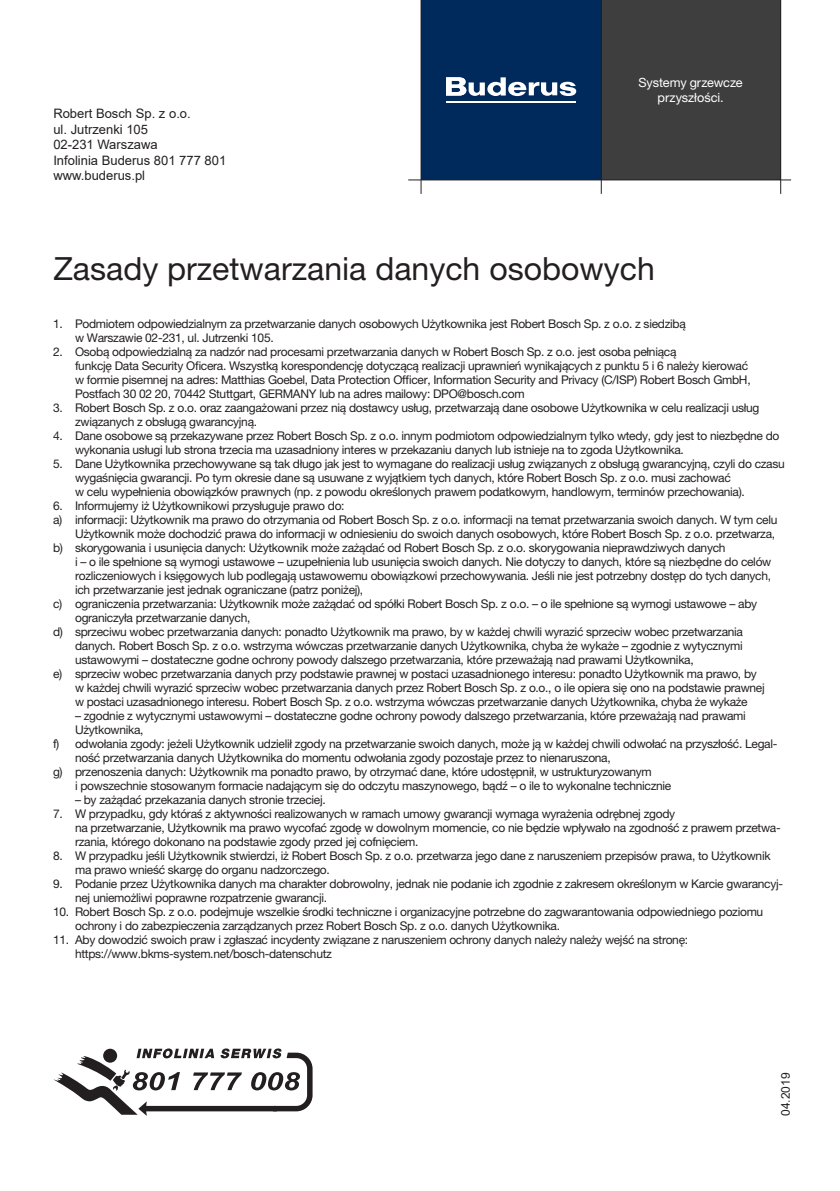
<style>
.page{position:relative;width:840px;height:1191px;background:#fff}
.page>*{position:absolute;margin:0;border:0;box-sizing:border-box;transform-origin:0 0}
.Headline{font:32px "Helvetica Neue LT Pro";color:#231f20}
.Stopka_adrersowa{font:13px "Arial";color:#231f20}
.t1{font:12.8px/15.2px "Helvetica Neue LT Pro";letter-spacing:-.005em;color:#fff;text-align:center}
.Tekst{font:12px/14px "Helvetica Neue LT Pro";letter-spacing:-.025em;color:#231f20}
.Podpis_bold{font:12px "Arial";color:#231f20}
</style>
<div class="page">
<svg style="left:53px;top:1048px;width:259px;height:68px"></svg>
<div style="left:600px;top:0;width:180px;height:180px;background:#3e3e3f"></div>
<div style="left:421px;top:0;width:180px;height:180px;background:#002a5b"></div>
<hr style="left:446px;top:101px;width:129px;height:1px;background:#fff">
<svg style="left:446px;top:77px;width:130px;height:19px"></svg>
<hr style="left:420px;top:0;width:1px;height:194px;background:#231f20">
<hr style="left:600px;top:0;width:1px;height:194px;background:#231f20">
<hr style="left:779px;top:0;width:1px;height:194px;background:#231f20">
<hr style="left:408px;top:179px;width:382px;height:1px;background:#231f20">
<p class="Stopka_adrersowa" style="left:53px;top:104px;width:139px">Robert Bosch Sp. z o.o.</p>
<p class="Stopka_adrersowa" style="left:53px;top:120px;width:96px">ul. Jutrzenki 105</p>
<p class="Stopka_adrersowa" style="left:53px;top:136px;width:106px">02-231 Warszawa</p>
<p class="Stopka_adrersowa" style="left:53px;top:151px;width:174px">Infolinia Buderus 801 777 801</p>
<p class="Stopka_adrersowa" style="left:53px;top:167px;width:93px">www.buderus.pl</p>
<p class="t1" style="left:638px;top:75px;width:106px">Systemy grzewcze przyszłości.</p>
<p class="Headline" style="left:53px;top:249px;width:602px">Zasady przetwarzania danych osobowych</p>
<p class="Tekst" style="left:75px;top:316px;width:612px;text-indent:-22px">1. Podmiotem odpowiedzialnym za przetwarzanie danych osobowych Użytkownika jest Robert Bosch Sp. z o.o. z siedzibą w Warszawie 02-231, ul. Jutrzenki 105.</p>
<p class="Tekst" style="left:75px;top:344px;width:676px;text-indent:-22px">2. Osobą odpowiedzialną za nadzór nad procesami przetwarzania danych w Robert Bosch Sp. z o.o. jest osoba pełniącą<br>funkcję Data Security Oficera. Wszystką korespondencję dotyczącą realizacji uprawnień wynikających z punktu 5 i 6 należy kierować w formie pisemnej na adres: Matthias Goebel, Data Protection Officer, Information Security and Privacy (C/ISP) Robert Bosch GmbH, Postfach 30 02 20, 70442 Stuttgart, GERMANY lub na adres mailowy: DPO@bosch.com</p>
<p class="Tekst" style="left:75px;top:400px;width:685px;text-indent:-22px">3. Robert Bosch Sp. z o.o. oraz zaangażowani przez nią dostawcy usług, przetwarzają dane osobowe Użytkownika w celu realizacji usług związanych z obsługą gwarancyjną.</p>
<p class="Tekst" style="left:75px;top:428px;width:705px;text-indent:-22px">4. Dane osobowe są przekazywane przez Robert Bosch Sp. z o.o. innym podmiotom odpowiedzialnym tylko wtedy, gdy jest to niezbędne do wykonania usługi lub strona trzecia ma uzasadniony interes w przekazaniu danych lub istnieje na to zgoda Użytkownika.</p>
<p class="Tekst" style="left:75px;top:456px;width:710px;text-indent:-22px">5. Dane Użytkownika przechowywane są tak długo jak jest to wymagane do realizacji usług związanych z obsługą gwarancyjną, czyli do czasu wygaśnięcia gwarancji. Po tym okresie dane są usuwane z wyjątkiem tych danych, które Robert Bosch Sp. z o.o. musi zachować<br>w celu wypełnienia obowiązków prawnych (np. z powodu określonych prawem podatkowym, handlowym, terminów przechowania).</p>
<p class="Tekst" style="left:53px;top:498px;width:293px">6. Informujemy iż Użytkownikowi przysługuje prawo do:</p>
<p class="Tekst" style="left:53px;top:512px;width:725px;text-align:right">a) informacji: Użytkownik ma prawo do otrzymania od Robert Bosch Sp. z o.o. informacji na temat przetwarzania swoich danych. W tym celu<br>Użytkownik może dochodzić prawa do informacji w odniesieniu do swoich danych osobowych, które Robert Bosch Sp. z o.o. przetwarza,</p>
<p class="Tekst" style="left:75px;top:540px;width:697px;text-indent:-22px">b) skorygowania i usunięcia danych: Użytkownik może zażądać od Robert Bosch Sp. z o.o. skorygowania nieprawdziwych danych<br>i – o ile spełnione są wymogi ustawowe – uzupełnienia lub usunięcia swoich danych. Nie dotyczy to danych, które są niezbędne do celów rozliczeniowych i księgowych lub podlegają ustawowemu obowiązkowi przechowywania. Jeśli nie jest potrzebny dostęp do tych danych, ich przetwarzanie jest jednak ograniczane (patrz poniżej),</p>
<p class="Tekst" style="left:75px;top:596px;width:683px;text-indent:-22px">c) ograniczenia przetwarzania: Użytkownik może zażądać od spółki Robert Bosch Sp. z o.o. – o ile spełnione są wymogi ustawowe – aby ograniczyła przetwarzanie danych,</p>
<p class="Tekst" style="left:75px;top:624px;width:669px;text-align:justify;text-indent:-22px">d) sprzeciwu wobec przetwarzania danych: ponadto Użytkownik ma prawo, by w każdej chwili wyrazić sprzeciw wobec przetwarzania danych. Robert Bosch Sp. z o.o. wstrzyma wówczas przetwarzanie danych Użytkownika, chyba że wykaże – zgodnie z wytycznymi ustawowymi – dostateczne godne ochrony powody dalszego przetwarzania, które przeważają nad prawami Użytkownika,</p>
<p class="Tekst" style="left:75px;top:666px;width:690px;text-indent:-22px">e) sprzeciw wobec przetwarzania danych przy podstawie prawnej w postaci uzasadnionego interesu: ponadto Użytkownik ma prawo, by w każdej chwili wyrazić sprzeciw wobec przetwarzania danych przez Robert Bosch Sp. z o.o., o ile opiera się ono na podstawie prawnej w postaci uzasadnionego interesu. Robert Bosch Sp. z o.o. wstrzyma wówczas przetwarzanie danych Użytkownika, chyba że wykaże</p>
<p class="Tekst" style="left:75px;top:708px;width:672px">– zgodnie z wytycznymi ustawowymi – dostateczne godne ochrony powody dalszego przetwarzania, które przeważają nad prawami<br>Użytkownika,</p>
<p class="Tekst" style="left:75px;top:736px;width:703px;text-indent:-22px">f) odwołania zgody: jeżeli Użytkownik udzielił zgody na przetwarzanie swoich danych, może ją w każdej chwili odwołać na przyszłość. Legal&shy;ność przetwarzania danych Użytkownika do momentu odwołania zgody pozostaje przez to nienaruszona,</p>
<p class="Tekst" style="left:75px;top:764px;width:597px;text-indent:-22px">g) przenoszenia danych: Użytkownik ma ponadto prawo, by otrzymać dane, które udostępnił, w ustrukturyzowanym<br>i powszechnie stosowanym formacie nadającym się do odczytu maszynowego, bądź – o ile to wykonalne technicznie</p>
<p class="Tekst" style="left:75px;top:792px;width:252px">– by zażądać przekazania danych stronie trzeciej.</p>
<p class="Tekst" style="left:75px;top:806px;width:706px;text-indent:-22px">7. W przypadku, gdy któraś z aktywności realizowanych w ramach umowy gwarancji wymaga wyrażenia odrębnej zgody<br>na przetwarzanie, Użytkownik ma prawo wycofać zgodę w dowolnym momencie, co nie będzie wpływało na zgodność z prawem przetwa&shy;rzania, którego dokonano na podstawie zgody przed jej cofnięciem.</p>
<p class="Tekst" style="left:75px;top:848px;width:696px;text-indent:-22px">8. W przypadku jeśli Użytkownik stwierdzi, iż Robert Bosch Sp. z o.o. przetwarza jego dane z naruszeniem przepisów prawa, to Użytkownik ma prawo wnieść skargę do organu nadzorczego.</p>
<p class="Tekst" style="left:75px;top:876px;width:709px;text-indent:-22px">9. Podanie przez Użytkownika danych ma charakter dobrowolny, jednak nie podanie ich zgodnie z zakresem określonym w Karcie gwarancyj&shy;nej uniemożliwi poprawne rozpatrzenie gwarancji.</p>
<p class="Tekst" style="left:75px;top:904px;width:689px;text-indent:-22px">10. Robert Bosch Sp. z o.o. podejmuje wszelkie środki techniczne i organizacyjne potrzebne do zagwarantowania odpowiedniego poziomu ochrony i do zabezpieczenia zarządzanych przez Robert Bosch Sp. z o.o. danych Użytkownika.</p>
<p class="Tekst" style="left:53px;top:932px;width:636px">11. Aby dowodzić swoich praw i zgłaszać incydenty związane z naruszeniem ochrony danych należy należy wejść na stronę:</p>
<p class="Tekst" style="left:75px;top:946px;width:258px">https://www.bkms-system.net/bosch-datenschutz</p>
<p class="Podpis_bold" style="left:776px;top:1116px;width:45px;rotate:-90deg">04.2019</p>
</div>
